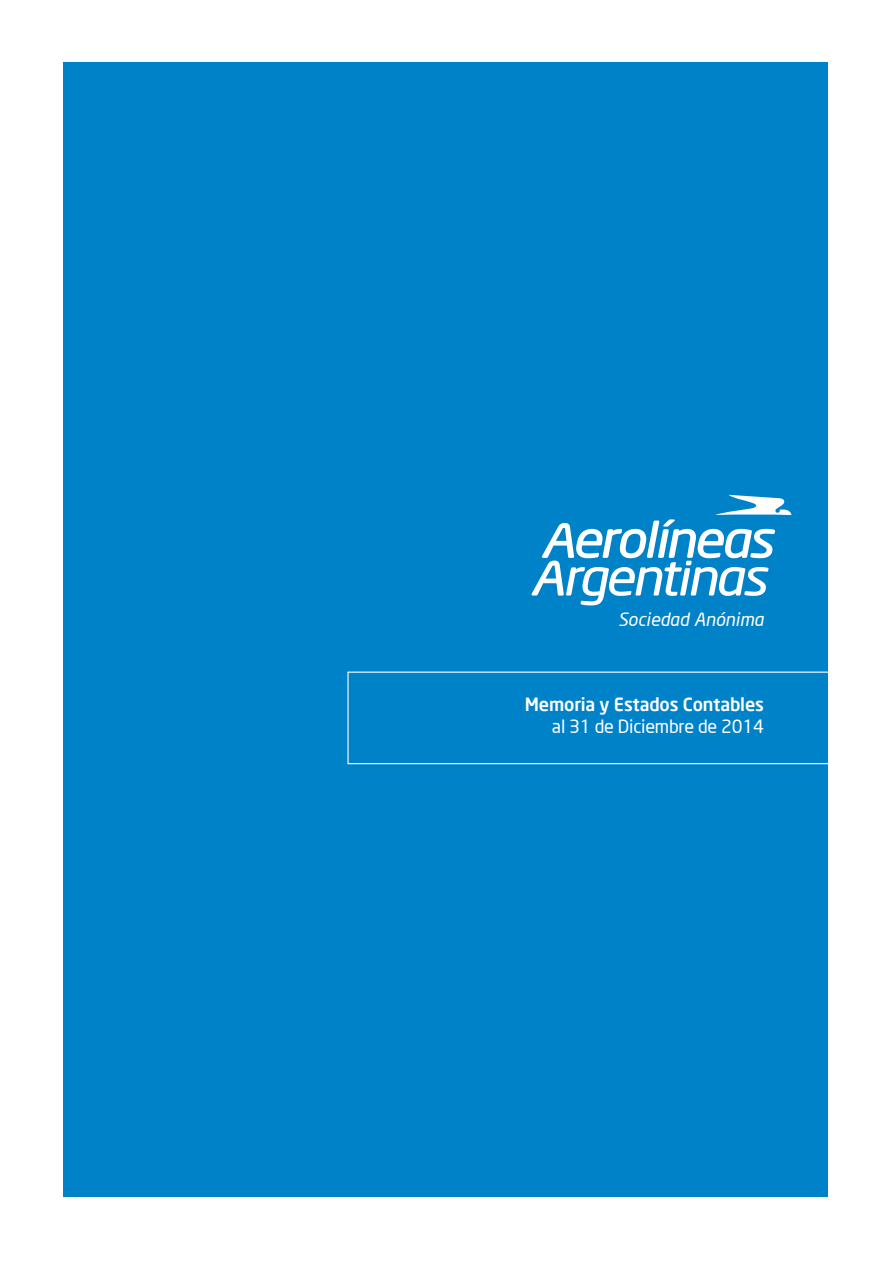
<style>
.page{position:relative;width:893px;height:1263px;background:#fff}
.page>*{position:absolute;margin:0;border:0;box-sizing:border-box;transform-origin:0 0}
.t1{font:500 18px "Neo Sans";letter-spacing:-.01em;color:#fff}
.t2{font:18px "Neo Sans";letter-spacing:-.015em;color:#fff}
.t3{font:italic 18px "Neo Sans";color:#fff}
</style>
<div class="page">
<div style="left:64px;top:62px;width:764px;height:1135px;background:#0082c8"></div>
<div style="left:347px;top:672px;width:487px;height:92px;border:1px solid #fff"></div>
<svg style="left:531px;top:495px;width:260px;height:110px"></svg>
<p class="t3" style="left:618px;top:609px;width:147px">Sociedad Anónima</p>
<p class="t1" style="left:525px;top:693px;width:241px">Memoria y Estados Contables</p>
<p class="t2" style="left:552px;top:715px;width:214px">al 31 de Diciembre de 2014</p>
</div>
